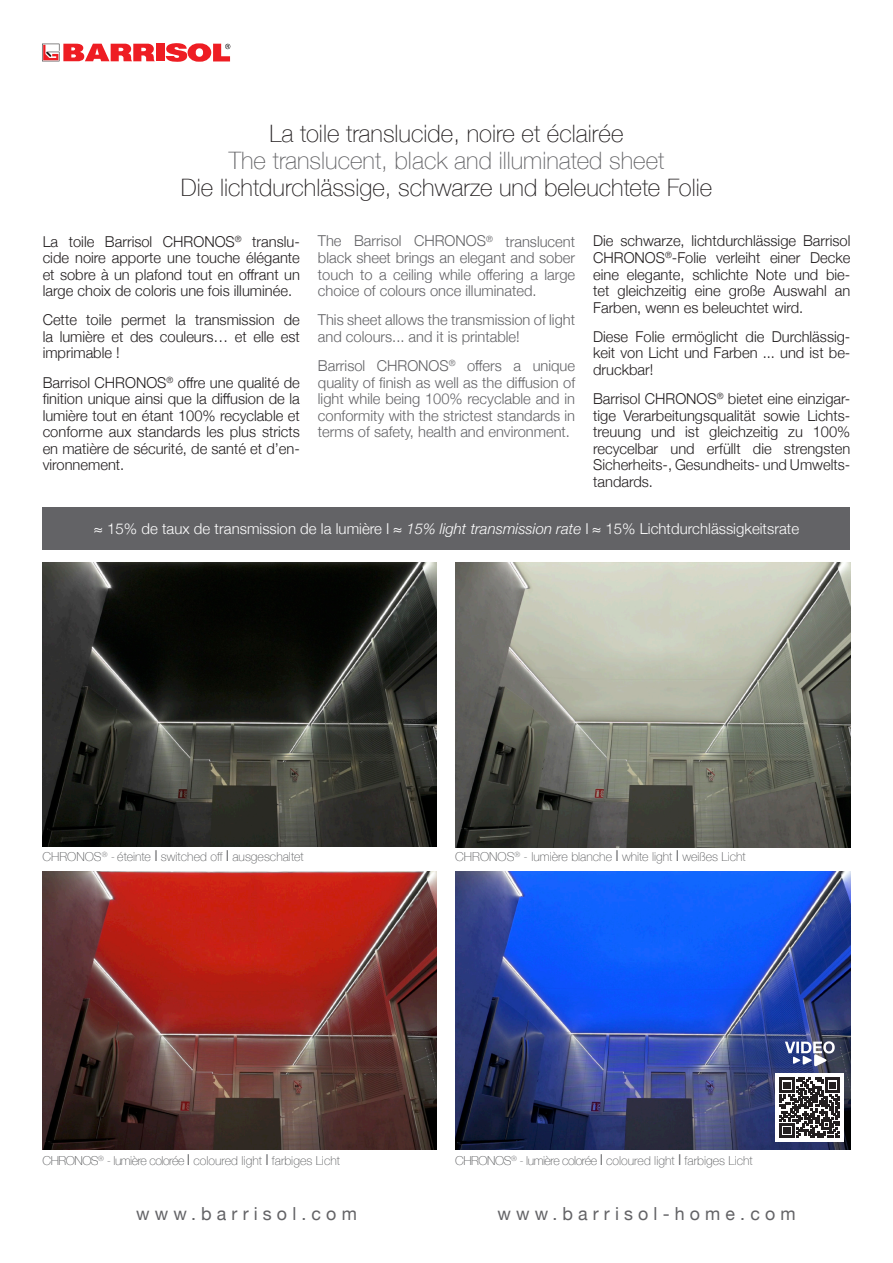
<style>
.page{position:relative;width:893px;height:1263px;background:#fff}
.page>*{position:absolute;margin:0;border:0;box-sizing:border-box;transform-origin:0 0}
.t1{font:100 24px "Helvetica Neue";color:#231f20}
.t2{font:100 24px "Helvetica Neue";color:#636366}
.t3{font:18px "Helvetica Neue";letter-spacing:.29em;color:#636366}
.t4{font:300 15px/16.5px "Helvetica Neue";color:#231f20;text-align:justify}
.t5{font:300 15px/16.5px "Helvetica Neue";color:#636366;text-align:justify}
.t6{font:300 15px "Helvetica Neue";color:#fff}
.t7{font:100 12.3px "Helvetica Neue";color:#57585a}
.s1{font-style:italic}
.s2{font-weight:300;font-size:15px}
</style>
<div class="page">
<div style="left:156px;top:44px;width:8px;height:17px;background:#ee1d23"></div>
<svg style="left:42px;top:44px;width:113px;height:17px"></svg>
<svg style="left:165px;top:43px;width:65px;height:19px"></svg>
<img style="left:43px;top:562px;width:393px;height:285px">
<img style="left:455px;top:562px;width:395px;height:285px">
<img style="left:43px;top:872px;width:394px;height:278px">
<img style="left:455px;top:872px;width:395px;height:278px">
<div style="left:775px;top:1073px;width:69px;height:69px;background:#fff"></div>
<svg style="left:780px;top:1078px;width:60px;height:60px"></svg>
<svg style="left:785px;top:1041px;width:50px;height:25px"></svg>
<div style="left:43px;top:507px;width:807px;height:42px;background:#636366"></div>
<h1 class="t1" style="left:270px;top:115px;width:355px">La toile translucide, noire et éclairée</h1>
<h1 class="t2" style="left:229px;top:142px;width:437px">The translucent, black and illuminated sheet</h1>
<h1 class="t1" style="left:181px;top:169px;width:533px">Die lichtdurchlässige, schwarze und beleuchtete Folie</h1>
<p class="t4" style="left:43px;top:232px;width:259px">La toile Barrisol CHRONOS<sup>®</sup> translu&shy;cide noire apporte une touche élégante et sobre à un plafond tout en offrant un large choix de coloris une fois illuminée.</p>
<p class="t4" style="left:43px;top:311px;width:259px">Cette toile permet la transmission de la lumière et des couleurs… et elle est imprimable !</p>
<p class="t4" style="left:43px;top:373px;width:259px">Barrisol CHRONOS<sup>®</sup> offre une qualité de finition unique ainsi que la diffusion de la lumière tout en étant 100% recyclable et conforme aux standards les plus stricts en matière de sécurité, de santé et d’en&shy;vironnement.</p>
<p class="t5" style="left:318px;top:232px;width:259px">The Barrisol CHRONOS<sup>®</sup> translucent black sheet brings an elegant and sober touch to a ceiling while offering a large choice of colours once illuminated.</p>
<p class="t5" style="left:318px;top:311px;width:259px">This sheet allows the transmission of light and colours... and it is printable!</p>
<p class="t5" style="left:318px;top:356px;width:259px">Barrisol CHRONOS<sup>®</sup> offers a unique quality of finish as well as the diffusion of light while being 100% recyclable and in conformity with the strictest standards in terms of safety, health and environment.</p>
<p class="t4" style="left:593px;top:232px;width:259px">Die schwarze, lichtdurchlässige Barrisol CHRONOS<sup>®</sup>-Folie verleiht einer Decke eine elegante, schlichte Note und bie&shy;tet gleichzeitig eine große Auswahl an Farben, wenn es beleuchtet wird.</p>
<p class="t4" style="left:593px;top:327px;width:259px">Diese Folie ermöglicht die Durchlässig&shy;keit von Licht und Farben ... und ist be&shy;druckbar!</p>
<p class="t4" style="left:593px;top:389px;width:259px">Barrisol CHRONOS<sup>®</sup> bietet eine einzigar&shy;tige Verarbeitungsqualität sowie Lichts&shy;treuung und ist gleichzeitig zu 100% recycelbar und erfüllt die strengsten Sicherheits-, Gesundheits- und Umwelts&shy;tandards.</p>
<p class="t6" style="left:94px;top:517px;width:707px">≈ 15% de taux de transmission de la lumière I ≈ <span class="s1">15% light transmission rate</span> I ≈ 15% Lichtdurchlässigkeitsrate</p>
<p class="t7" style="left:43px;top:848px;width:263px">CHRONOS<sup>®</sup> - éteinte <span class="s2">I</span> switched off <span class="s2">I</span> ausgeschaltet</p>
<p class="t7" style="left:455px;top:848px;width:292px">CHRONOS<sup>®</sup> - lumière blanche <span class="s2">I</span> white light <span class="s2">I</span> weißes Licht</p>
<p class="t7" style="left:43px;top:1151px;width:299px">CHRONOS<sup>®</sup> - lumière colorée <span class="s2">I</span> coloured light <span class="s2">I</span> farbiges Licht</p>
<p class="t7" style="left:455px;top:1151px;width:299px">CHRONOS<sup>®</sup> - lumière colorée <span class="s2">I</span> coloured light <span class="s2">I</span> farbiges Licht</p>
<p class="t3" style="left:136px;top:1201px;width:222px">www.barrisol.com</p>
<p class="t3" style="left:497px;top:1201px;width:300px">www.barrisol-home.com</p>
</div>
